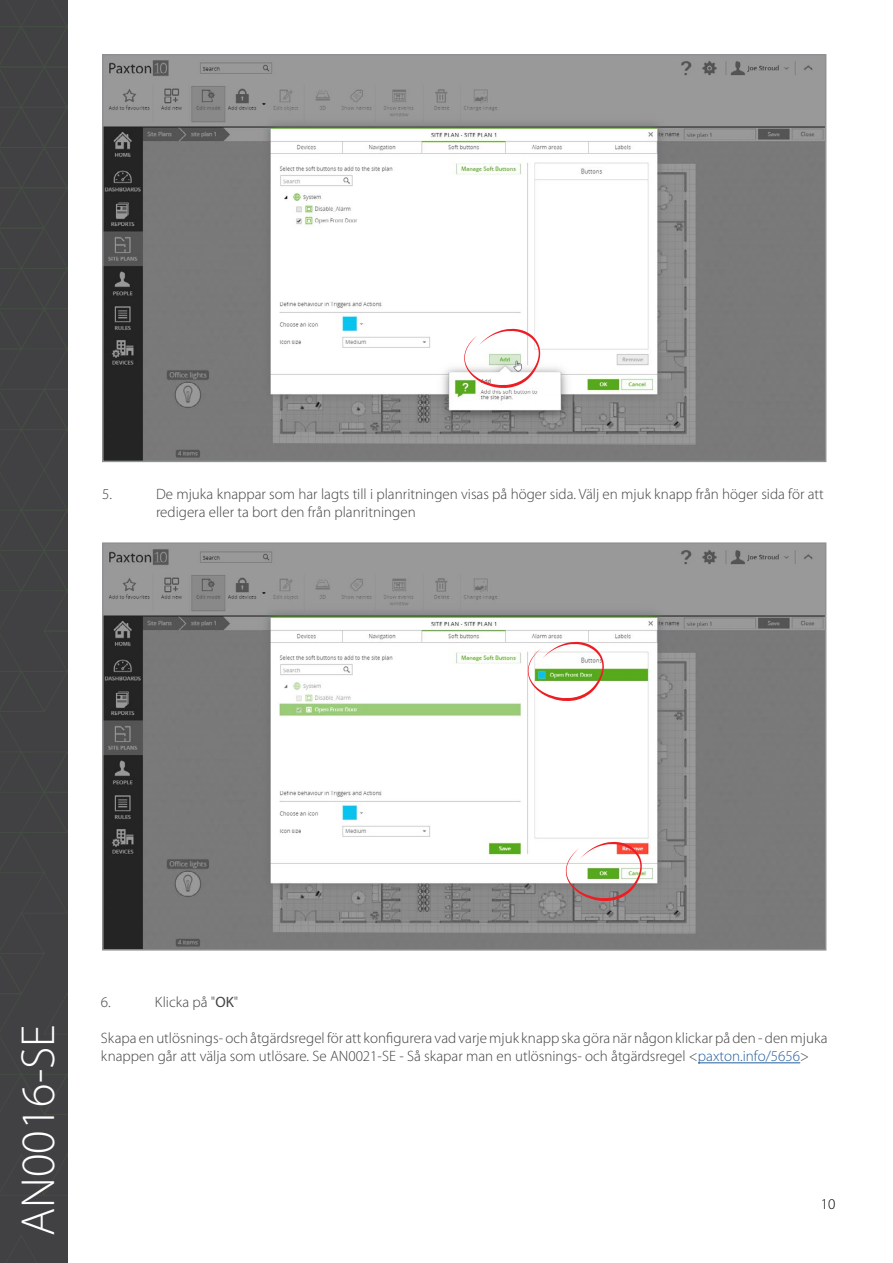
<style>
.page{position:relative;width:893px;height:1263px;background:#fff}
.page>*{position:absolute;margin:0;border:0;box-sizing:border-box;transform-origin:0 0}
.t1{font:300 48px "Myriad Pro";color:#fff}
.t2{font:300 15px/18px "Myriad Pro";color:#414042}
.t3{font:300 15px "Myriad Pro";color:#000}
.s1{font-weight:400}
.s2{color:#215e9e}
</style>
<div class="page">
<div style="left:0;top:0;width:67px;height:1263px;background:#414042"></div>
<svg style="left:6px;top:1235px;width:31px;height:28px"></svg>
<svg style="left:0;top:0;width:67px;height:1196px"></svg>
<img style="left:105px;top:57px;width:718px;height:402px">
<div style="left:102px;top:54px;width:724px;height:408px;border:2px solid #8f9194"></div>
<img style="left:105px;top:545px;width:718px;height:402px">
<div style="left:102px;top:542px;width:724px;height:408px;border:2px solid #8f9194"></div>
<hr style="left:698px;top:1062px;width:102px;height:1px;background:#215e9e">
<svg style="left:464px;top:329px;width:76px;height:59px"></svg>
<svg style="left:528px;top:642px;width:76px;height:59px"></svg>
<svg style="left:566px;top:842px;width:76px;height:59px"></svg>
<p class="t2" style="left:102px;top:485px;width:11px">5.</p>
<p class="t2" style="left:156px;top:485px;width:669px">De mjuka knappar som har lagts till i planritningen visas på höger sida. Välj en mjuk knapp från höger sida för att redigera eller ta bort den från planritningen</p>
<h1 class="t1" style="left:9px;top:1236px;width:213px;rotate:-90deg">AN0016-SE</h1>
<p class="t2" style="left:101px;top:993px;width:11px">6.</p>
<p class="t2" style="left:155px;top:993px;width:85px">Klicka på "<span class="s1">OK</span>"</p>
<p class="t2" style="left:101px;top:1029px;width:728px">Skapa en utlösnings- och åtgärdsregel för att konfigurera vad varje mjuk knapp ska göra när någon klickar på den - den mjuka knappen går att välja som utlösare. Se AN0021-SE - Så skapar man en utlösnings- och åtgärdsregel &lt;<span class="s2">paxton.info/5656</span>&gt;</p>
<p class="t3" style="left:821px;top:1195px;width:16px">10</p>
</div>
